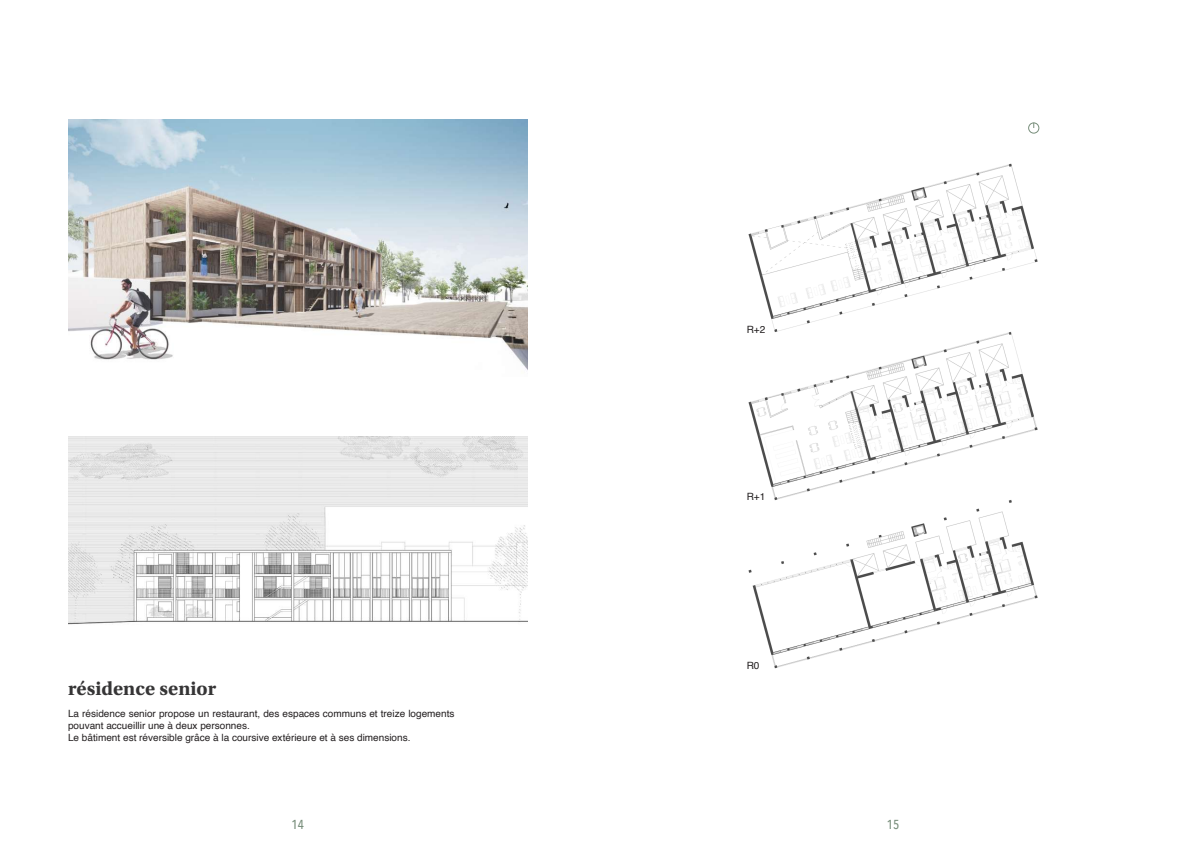
<style>
.page{position:relative;width:1191px;height:842px;background:#fff}
.page>*{position:absolute;margin:0;border:0;box-sizing:border-box;transform-origin:0 0}
.t1{font:700 20px "Utopia Std";color:#363536}
.t2{font:500 13px "Avenir Next Condensed";color:#788e7b}
.t3{font:10px/12px "Helvetica";color:#231f20}
</style>
<div class="page">
<img style="left:68px;top:119px;width:459px;height:250px">
<img style="left:748px;top:163px;width:290px;height:506px">
<img style="left:68px;top:437px;width:459px;height:188px">
<div style="left:1028px;top:123px;width:11px;height:10px;border:1px solid #788e7b;border-radius:50%"></div>
<p class="t3" style="left:746px;top:324px;width:20px">R+2</p>
<p class="t3" style="left:746px;top:491px;width:20px">R+1</p>
<h1 class="t1" style="left:68px;top:677px;width:150px">résidence senior</h1>
<p class="t3" style="left:68px;top:707px;width:388px">La résidence senior propose un restaurant, des espaces communs et treize logements pouvant accueillir une à deux personnes.<br>Le bâtiment est réversible grâce à la coursive extérieure et à ses dimensions.</p>
<p class="t3" style="left:746px;top:659px;width:14px">R0</p>
<h2 class="t2" style="left:291px;top:816px;width:14px">14</h2>
<h2 class="t2" style="left:887px;top:816px;width:14px">15</h2>
</div>
